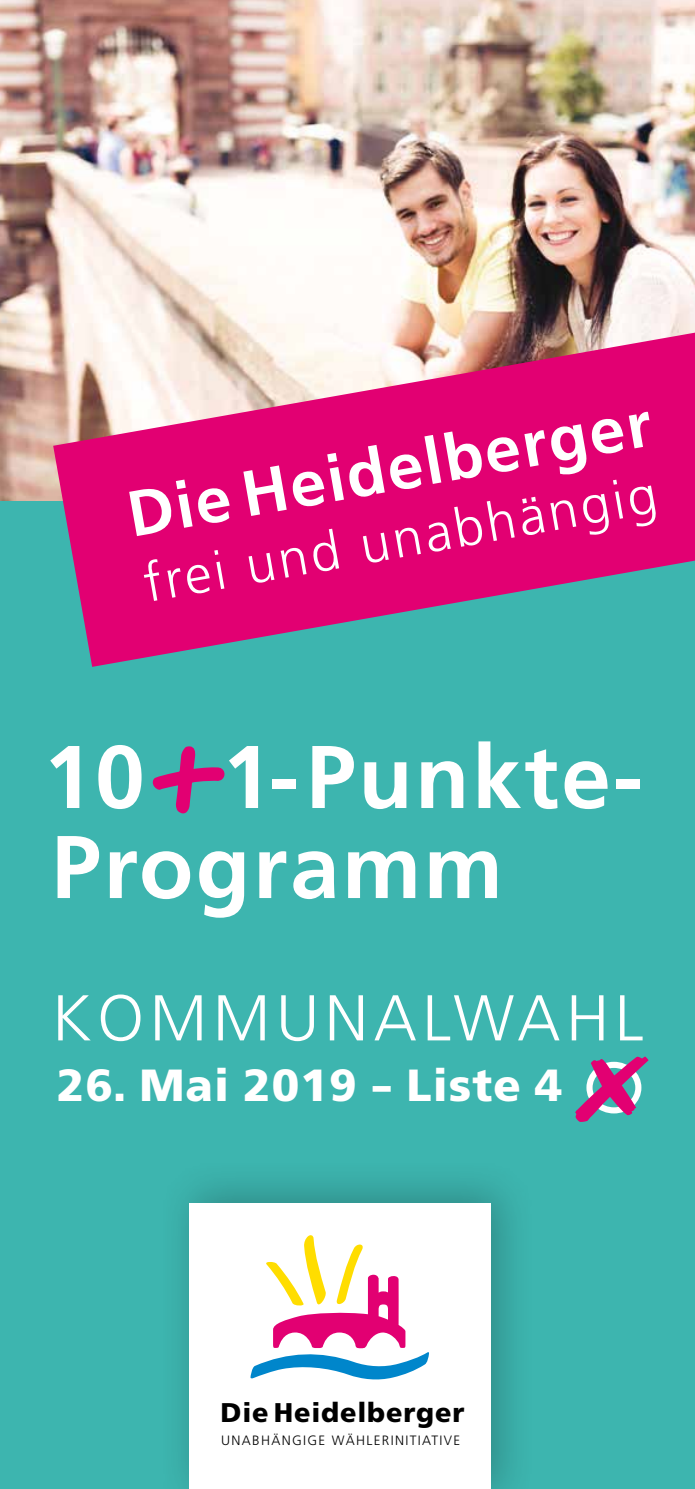
<style>
.page{position:relative;width:695px;height:1489px;background:#fff}
.page>*{position:absolute;margin:0;border:0;box-sizing:border-box;transform-origin:0 0}
.t1{font:700 88.75px/90px "Frutiger";letter-spacing:.03em;color:#fff}
.t2{font:300 64.5px "Frutiger";letter-spacing:.09em;color:#fff}
.t3{font:700 64.25px "Frutiger LT";color:#fff}
.t4{font:300 53.5px "Frutiger LT";color:#fff}
.t5{font:900 45px "Frutiger";letter-spacing:.025em;color:#fff}
.t6{font:900 27px "Frutiger LT";letter-spacing:.03em;color:#000}
.t7{font:300 13.5px "Frutiger LT";letter-spacing:.1em;color:#000}
</style>
<div class="page">
<div style="left:0;top:0;width:694px;height:1488px;background:#3db5af"></div>
<div style="left:157px;top:1156px;width:380px;height:332px;background:#000;opacity:.25"></div>
<div style="left:189px;top:1203px;width:302px;height:285px;background:#fff"></div>
<svg style="left:250px;top:1235px;width:179px;height:145px"></svg>
<img style="left:0;top:0;width:694px;height:500px">
<svg style="left:53px;top:332px;width:641px;height:335px;fill:#e20072"></svg>
<svg style="left:152px;top:746px;width:73px;height:68px"></svg>
<svg style="left:575px;top:1056px;width:73px;height:65px"></svg>
<h3 class="t3" style="left:121px;top:478px;width:532px;rotate:-10deg">Die Heidelberger</h3>
<h3 class="t4" style="left:139px;top:554px;width:530px;rotate:-10deg">FREI UND UNABHÄNGIG</h3>
<h1 class="t1" style="left:43px;top:731px;width:601px">10 1-Punkte-<br>Programm</h1>
<h2 class="t2" style="left:52px;top:981px;width:593px">KOMMUNALWAHL</h2>
<h3 class="t5" style="left:57px;top:1058px;width:507px">26. Mai 2019 – Liste 4</h3>
<h3 class="t6" style="left:220px;top:1395px;width:245px">Die Heidelberger</h3>
<p class="t7" style="left:221px;top:1432px;width:240px">UNABHÄNGIGE WÄHLERINITIATIVE</p>
</div>
